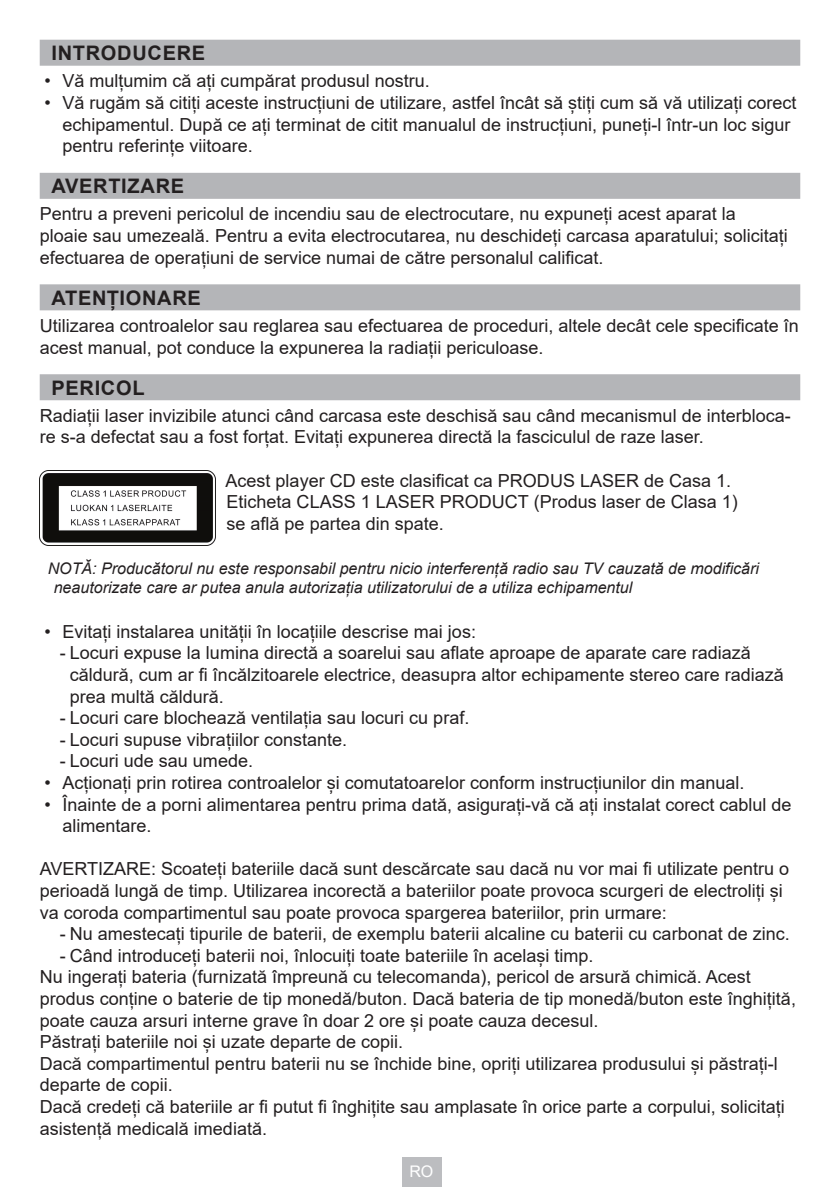
<style>
.page{position:relative;width:840px;height:1191px;background:#fff}
.page>*{position:absolute;margin:0;border:0;box-sizing:border-box;transform-origin:0 0}
.t1{font:700 20px "Arial";letter-spacing:.035em;color:#231f20}
.t2{font:18px/21.6px "Arial";color:#231f20}
.t3{font:italic 16px/19.2px "Arial";color:#231f20}
.t4{font:16px "Arial";color:#fff}
</style>
<div class="page">
<div style="left:401px;top:1157px;width:40px;height:29px;background:#bcbdc0"></div>
<div style="left:40px;top:40px;width:759px;height:26px;background:#b4b5b8"></div>
<div style="left:40px;top:173px;width:759px;height:26px;background:#b4b5b8"></div>
<div style="left:40px;top:284px;width:759px;height:26px;background:#b4b5b8"></div>
<div style="left:40px;top:374px;width:759px;height:26px;background:#b4b5b8"></div>
<img style="left:40px;top:470px;width:175px;height:75px">
<p class="t1" style="left:51px;top:39px;width:155px">INTRODUCERE</p>
<p class="t2" style="left:44px;top:70px;width:387px">• Vă mulțumim că ați cumpărat produsul nostru.</p>
<p class="t2" style="left:62px;top:92px;width:735px;text-indent:-18px">• Vă rugăm să citiți aceste instrucțiuni de utilizare, astfel încât să știți cum să vă utilizați corect echipamentul. După ce ați terminat de citit manualul de instrucțiuni, puneți-l într-un loc sigur pentru referințe viitoare.</p>
<p class="t1" style="left:51px;top:172px;width:134px">AVERTIZARE</p>
<p class="t2" style="left:40px;top:203px;width:749px">Pentru a preveni pericolul de incendiu sau de electrocutare, nu expuneți acest aparat la ploaie sau umezeală. Pentru a evita electrocutarea, nu deschideți carcasa aparatului; solicitați efectuarea de operațiuni de service numai de către personalul calificat.</p>
<p class="t1" style="left:51px;top:283px;width:151px">ATENȚIONARE</p>
<p class="t2" style="left:40px;top:315px;width:760px">Utilizarea controalelor sau reglarea sau efectuarea de proceduri, altele decât cele specificate în acest manual, pot conduce la expunerea la radiații periculoase.</p>
<p class="t1" style="left:51px;top:373px;width:95px">PERICOL</p>
<p class="t2" style="left:40px;top:404px;width:752px">Radiații laser invizibile atunci când carcasa este deschisă sau când mecanismul de interbloca&shy;re s-a defectat sau a fost forțat. Evitați expunerea directă la fasciculul de raze laser.</p>
<p class="t2" style="left:225px;top:469px;width:513px">Acest player CD este clasificat ca PRODUS LASER de Casa 1.<br>Eticheta CLASS 1 LASER PRODUCT (Produs laser de Clasa 1) se află pe partea din spate.</p>
<p class="t3" style="left:54px;top:558px;width:706px;text-indent:-6px">NOTĂ: Producătorul nu este responsabil pentru nicio interferență radio sau TV cauzată de modificări neautorizate care ar putea anula autorizația utilizatorului de a utiliza echipamentul</p>
<p class="t2" style="left:44px;top:620px;width:433px">• Evitați instalarea unității în locațiile descrise mai jos:</p>
<p class="t2" style="left:70px;top:642px;width:715px;text-indent:-10px">- Locuri expuse la lumina directă a soarelui sau aflate aproape de aparate care radiază căldură, cum ar fi încălzitoarele electrice, deasupra altor echipamente stereo care radiază prea multă căldură.</p>
<p class="t2" style="left:60px;top:707px;width:411px">- Locuri care blochează ventilația sau locuri cu praf.</p>
<p class="t2" style="left:60px;top:728px;width:289px">- Locuri supuse vibrațiilor constante.</p>
<p class="t2" style="left:60px;top:750px;width:195px">- Locuri ude sau umede.</p>
<p class="t2" style="left:44px;top:771px;width:701px">• Acționați prin rotirea controalelor și comutatoarelor conform instrucțiunilor din manual.</p>
<p class="t2" style="left:62px;top:793px;width:730px;text-indent:-18px">• Înainte de a porni alimentarea pentru prima dată, asigurați-vă că ați instalat corect cablul de alimentare.</p>
<p class="t2" style="left:40px;top:858px;width:750px">AVERTIZARE: Scoateți bateriile dacă sunt descărcate sau dacă nu vor mai fi utilizate pentru o perioadă lungă de timp. Utilizarea incorectă a bateriilor poate provoca scurgeri de electroliți și va coroda compartimentul sau poate provoca spargerea bateriilor, prin urmare:</p>
<p class="t2" style="left:60px;top:923px;width:731px">- Nu amestecați tipurile de baterii, de exemplu baterii alcaline cu baterii cu carbonat de zinc.</p>
<p class="t2" style="left:40px;top:944px;width:757px;text-indent:20px">- Când introduceți baterii noi, înlocuiți toate bateriile în același timp.<br>Nu ingerați bateria (furnizată împreună cu telecomanda), pericol de arsură chimică. Acest produs conține o baterie de tip monedă/buton. Dacă bateria de tip monedă/buton este înghițită, poate cauza arsuri interne grave în doar 2 ore și poate cauza decesul.<br>Păstrați bateriile noi și uzate departe de copii.<br>Dacă compartimentul pentru baterii nu se închide bine, opriți utilizarea produsului și păstrați-l departe de copii.<br>Dacă credeți că bateriile ar fi putut fi înghițite sau amplasate în orice parte a corpului, solicitați asistență medicală imediată.</p>
<p class="t4" style="left:409px;top:1160px;width:25px">RO</p>
</div>
